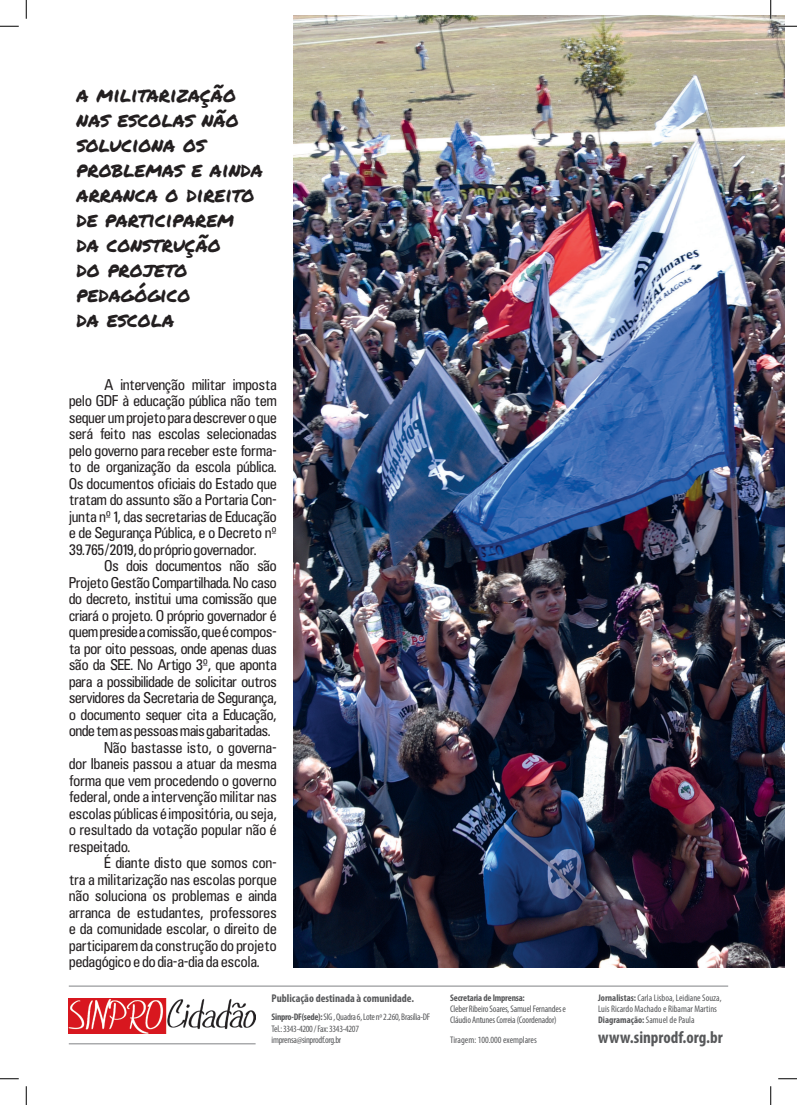
<style>
.page{position:relative;width:797px;height:1105px;background:#fff}
.page>*{position:absolute;margin:0;border:0;box-sizing:border-box;transform-origin:0 0}
.t1{font:20.75px/25px "Permanent Marker";color:#231f20}
.t2{font:700 condensed 17px "Myriad Pro";color:#57585a}
.t3{font:13.75px/16.5px "Uniform Cond";letter-spacing:-.03em;color:#231f20;text-align:justify}
.t4{font:700 condensed 11.25px "Myriad Pro";color:#57585a}
.t5{font:condensed 9.62px/11.4px "Myriad Pro";letter-spacing:-.02em;color:#57585a}
.t6{font:condensed 9.62px/11.4px "Myriad Pro";color:#57585a}
.t7{font:700 condensed 9.62px "Myriad Pro";letter-spacing:-.02em;color:#57585a}
.s1{font-weight:700}
</style>
<div class="page">
<img style="left:69px;top:999px;width:186px;height:35px">
<hr style="left:69px;top:986px;width:659px;height:1px;background:#808285">
<hr style="left:69px;top:1043px;width:186px;height:1px;background:#808285">
<img style="left:294px;top:16px;width:490px;height:951px">
<svg style="left:0;top:25px;width:19px;height:2px"></svg>
<svg style="left:778px;top:25px;width:19px;height:2px"></svg>
<svg style="left:0;top:1078px;width:19px;height:1px"></svg>
<svg style="left:778px;top:1078px;width:19px;height:1px"></svg>
<svg style="left:25px;top:0;width:2px;height:19px"></svg>
<svg style="left:25px;top:1086px;width:2px;height:19px"></svg>
<svg style="left:770px;top:0;width:1px;height:19px"></svg>
<svg style="left:770px;top:1086px;width:1px;height:19px"></svg>
<h1 class="t1" style="left:77px;top:81px;width:188px">A MILITARIZAÇÃO<br>NAS ESCOLAS NÃO<br>SOLUCIONA OS<br>PROBLEMAS E AINDA<br>ARRANCA O DIREITO<br>DE PARTICIPAREM<br>DA CONSTRUÇÃO<br>DO PROJETO<br>PEDAGÓGICO<br>DA ESCOLA</h1>
<p class="t3" style="left:69px;top:376px;width:209px;text-indent:35px">A intervenção militar imposta pelo GDF à educação pública não tem sequer um projeto para descrever o que será feito nas escolas selecionadas pelo governo para receber este forma&shy;to de organização da escola pública.<br>Os documentos oficiais do Estado que tratam do assunto são a Portaria Con&shy;junta nº 1, das secretarias de Educação e de Segurança Pública, e o Decreto nº 39.765/2019, do próprio governador.</p>
<p class="t3" style="left:104px;top:557px;width:174px">Os dois documentos não são</p>
<p class="t3" style="left:69px;top:574px;width:209px">Projeto Gestão Compartilhada. No caso</p>
<p class="t3" style="left:69px;top:590px;width:209px">do decreto, institui uma comissão que</p>
<p class="t3" style="left:69px;top:607px;width:209px">criará o projeto. O próprio governador é</p>
<p class="t3" style="left:69px;top:623px;width:209px">quem preside a comissão, que é compos-</p>
<p class="t3" style="left:69px;top:640px;width:209px">ta por oito pessoas, onde apenas duas</p>
<p class="t3" style="left:69px;top:656px;width:209px">são da SEE. No Artigo 3º, que aponta</p>
<p class="t3" style="left:69px;top:673px;width:209px">para a possibilidade de solicitar outros</p>
<p class="t3" style="left:69px;top:689px;width:209px">servidores da Secretaria de Segurança,</p>
<p class="t3" style="left:69px;top:706px;width:209px">o documento sequer cita a Educação,</p>
<p class="t3" style="left:69px;top:722px;width:203px">onde tem as pessoas mais gabaritadas.</p>
<p class="t3" style="left:104px;top:739px;width:174px">Não bastasse isto, o governa-</p>
<p class="t3" style="left:69px;top:755px;width:209px">dor Ibaneis passou a atuar da mesma</p>
<p class="t3" style="left:69px;top:772px;width:209px">forma que vem procedendo o governo</p>
<p class="t3" style="left:69px;top:788px;width:209px">federal, onde a intervenção militar nas</p>
<p class="t3" style="left:69px;top:805px;width:209px">escolas públicas é impositória, ou seja,</p>
<p class="t3" style="left:69px;top:821px;width:209px">o resultado da votação popular não é</p>
<p class="t3" style="left:69px;top:838px;width:63px">respeitado.</p>
<p class="t3" style="left:104px;top:854px;width:174px">É diante disto que somos con-</p>
<p class="t3" style="left:69px;top:871px;width:209px">tra a militarização nas escolas porque</p>
<p class="t3" style="left:69px;top:887px;width:209px">não soluciona os problemas e ainda</p>
<p class="t3" style="left:69px;top:904px;width:209px">arranca de estudantes, professores</p>
<p class="t3" style="left:69px;top:920px;width:209px">e da comunidade escolar, o direito de</p>
<p class="t3" style="left:69px;top:937px;width:209px">participarem da construção do projeto</p>
<p class="t3" style="left:69px;top:953px;width:192px">pedagógico e do dia-a-dia da escola.</p>
<p class="t4" style="left:271px;top:991px;width:144px">Publicação destinada à comunidade.</p>
<p class="t5" style="left:271px;top:1011px;width:160px"><span class="s1">Sinpro-DF(sede):</span> SIG , Quadra 6, Lote nº 2.260, Brasília-DF<br>Tel.: 3343-4200 / Fax: 3343-4207 imprensa@sinprodf.org.br</p>
<p class="t7" style="left:450px;top:991px;width:76px">Secretaria de Imprensa:</p>
<p class="t5" style="left:450px;top:1003px;width:117px">Cleber Ribeiro Soares, Samuel Fernandes e<br>Cláudio Antunes Correia (Coordenador)</p>
<p class="t6" style="left:598px;top:992px;width:125px"><span class="s1">Jornalistas:</span> Carla Lisboa, Leidiane Souza,<br>Luis Ricardo Machado e Ribamar Martins<br><span class="s1">Diagramação:</span> Samuel de Paula</p>
<p class="t6" style="left:450px;top:1034px;width:88px">Tiragem: 100.000 exemplares</p>
<p class="t2" style="left:598px;top:1027px;width:126px">www.sinprodf.org.br</p>
</div>
